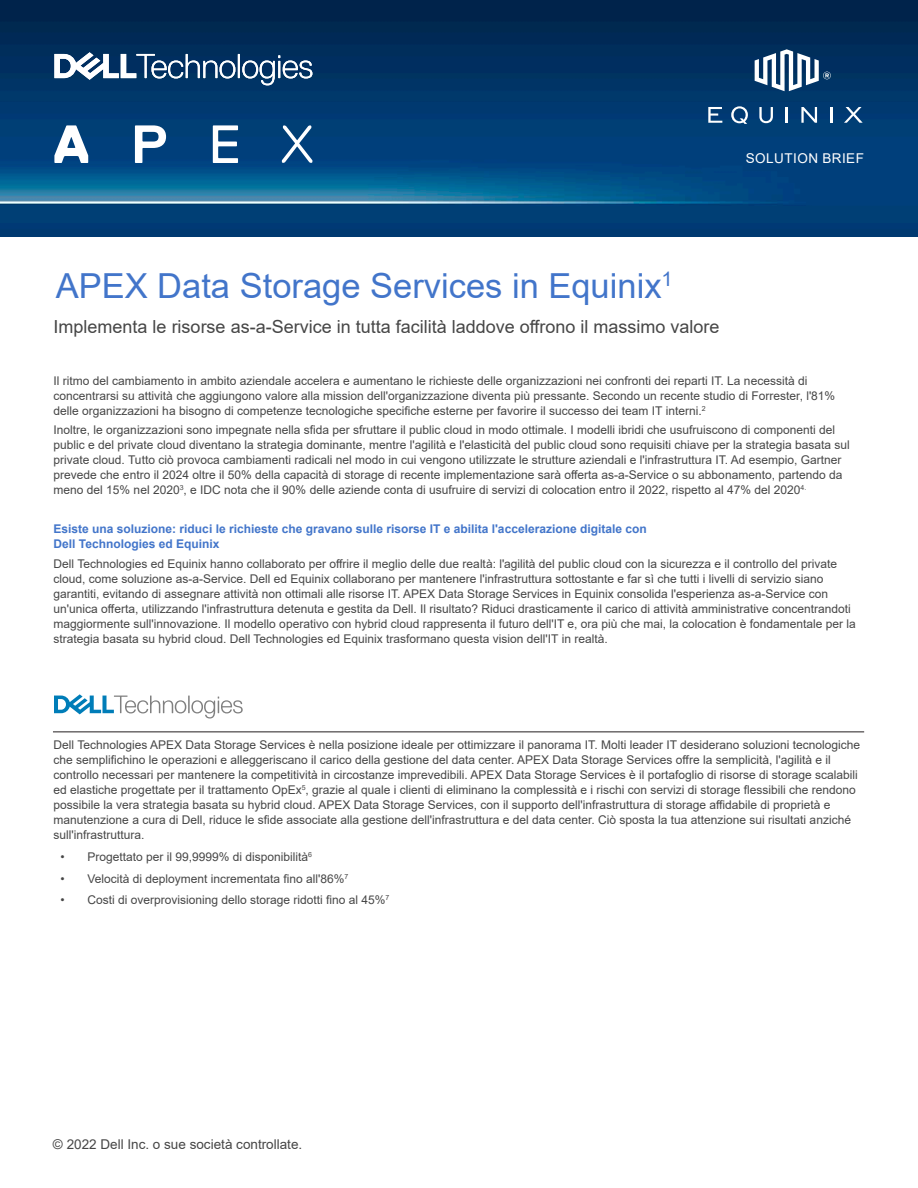
<style>
.page{position:relative;width:918px;height:1188px;background:#fff}
.page>*{position:absolute;margin:0;border:0;box-sizing:border-box;transform-origin:0 0}
.t1{font:34.5px "Arial";color:#4275ca}
.t2{font:18px "Arial";color:#464646}
.t3{font:13.5px "Arial";color:#464646}
.t4{font:13.5px "Arial";letter-spacing:.035em;color:#fff}
.t5{font:12px/15px "Arial";color:#464646}
.t6{font:700 12px/15px "Arial";color:#4275ca}
</style>
<div class="page">
<img style="left:0;top:0;width:918px;height:236px">
<svg style="left:54px;top:125px;width:34px;height:38px"></svg>
<svg style="left:135px;top:125px;width:31px;height:38px"></svg>
<svg style="left:213px;top:125px;width:25px;height:38px"></svg>
<svg style="left:282px;top:125px;width:30px;height:38px"></svg>
<svg style="left:54px;top:52px;width:258px;height:33px"></svg>
<svg style="left:708px;top:107px;width:14px;height:16px"></svg>
<svg style="left:759px;top:107px;width:14px;height:16px"></svg>
<svg style="left:786px;top:107px;width:2px;height:16px"></svg>
<svg style="left:801px;top:107px;width:16px;height:16px"></svg>
<svg style="left:831px;top:107px;width:2px;height:16px"></svg>
<svg style="left:844px;top:107px;width:19px;height:16px"></svg>
<svg style="left:731px;top:106px;width:17px;height:18px"></svg>
<svg style="left:755px;top:49px;width:76px;height:42px"></svg>
<svg style="left:54px;top:694px;width:189px;height:25px"></svg>
<hr style="left:53px;top:732px;width:811px;height:1px;background:#231f20">
<p class="t4" style="left:746px;top:149px;width:120px">SOLUTION BRIEF</p>
<h1 class="t1" style="left:56px;top:262px;width:619px">APEX Data Storage Services in Equinix<sup>1</sup></h1>
<h2 class="t2" style="left:54px;top:315px;width:667px">Implementa le risorse as-a-Service in tutta facilità laddove offrono il massimo valore</h2>
<p class="t5" style="left:54px;top:373px;width:783px">Il ritmo del cambiamento in ambito aziendale accelera e aumentano le richieste delle organizzazioni nei confronti dei reparti IT. La necessità di concentrarsi su attività che aggiungono valore alla mission dell'organizzazione diventa più pressante. Secondo un recente studio di Forrester, l'81% delle organizzazioni ha bisogno di competenze tecnologiche specifiche esterne per favorire il successo dei team IT interni.<sup>2</sup></p>
<p class="t5" style="left:54px;top:422px;width:798px">Inoltre, le organizzazioni sono impegnate nella sfida per sfruttare il public cloud in modo ottimale. I modelli ibridi che usufruiscono di componenti del public e del private cloud diventano la strategia dominante, mentre l'agilità e l'elasticità del public cloud sono requisiti chiave per la strategia basata sul private cloud. Tutto ciò provoca cambiamenti radicali nel modo in cui vengono utilizzate le strutture aziendali e l'infrastruttura IT. Ad esempio, Gartner prevede che entro il 2024 oltre il 50% della capacità di storage di recente implementazione sarà offerta as-a-Service o su abbonamento, partendo da meno del 15% nel 2020<sup>3</sup>, e IDC nota che il 90% delle aziende conta di usufruire di servizi di colocation entro il 2022, rispetto al 47% del 2020<sup>4.</sup></p>
<p class="t6" style="left:54px;top:521px;width:595px">Esiste una soluzione: riduci le richieste che gravano sulle risorse IT e abilita l'accelerazione digitale con<br>Dell Technologies ed Equinix</p>
<p class="t5" style="left:54px;top:556px;width:804px">Dell Technologies ed Equinix hanno collaborato per offrire il meglio delle due realtà: l'agilità del public cloud con la sicurezza e il controllo del private cloud, come soluzione as-a-Service. Dell ed Equinix collaborano per mantenere l'infrastruttura sottostante e far sì che tutti i livelli di servizio siano garantiti, evitando di assegnare attività non ottimali alle risorse IT. APEX Data Storage Services in Equinix consolida l'esperienza as-a-Service con un'unica offerta, utilizzando l'infrastruttura detenuta e gestita da Dell. Il risultato? Riduci drasticamente il carico di attività amministrative concentrandoti maggiormente sull'innovazione. Il modello operativo con hybrid cloud rappresenta il futuro dell'IT e, ora più che mai, la colocation è fondamentale per la strategia basata su hybrid cloud. Dell Technologies ed Equinix trasformano questa vision dell'IT in realtà.</p>
<p class="t5" style="left:54px;top:737px;width:808px">Dell Technologies APEX Data Storage Services è nella posizione ideale per ottimizzare il panorama IT. Molti leader IT desiderano soluzioni tecnologiche che semplifichino le operazioni e alleggeriscano il carico della gestione del data center. APEX Data Storage Services offre la semplicità, l'agilità e il controllo necessari per mantenere la competitività in circostanze imprevedibili. APEX Data Storage Services è il portafoglio di risorse di storage scalabili ed elastiche progettate per il trattamento OpEx<sup>5</sup>, grazie al quale i clienti di eliminano la complessità e i rischi con servizi di storage flessibili che rendono possibile la vera strategia basata su hybrid cloud. APEX Data Storage Services, con il supporto dell'infrastruttura di storage affidabile di proprietà e manutenzione a cura di Dell, riduce le sfide associate alla gestione dell'infrastruttura e del data center. Ciò sposta la tua attenzione sui risultati anziché sull'infrastruttura.</p>
<p class="t5" style="left:60px;top:849px;width:253px">• Progettato per il 99,9999% di disponibilità<sup>6</sup></p>
<p class="t5" style="left:60px;top:871px;width:289px">• Velocità di deployment incrementata fino all'86%<sup>7</sup></p>
<p class="t5" style="left:60px;top:893px;width:331px">• Costi di overprovisioning dello storage ridotti fino al 45%<sup>7</sup></p>
<p class="t3" style="left:53px;top:1135px;width:251px">© 2022 Dell Inc. o sue società controllate.</p>
</div>
